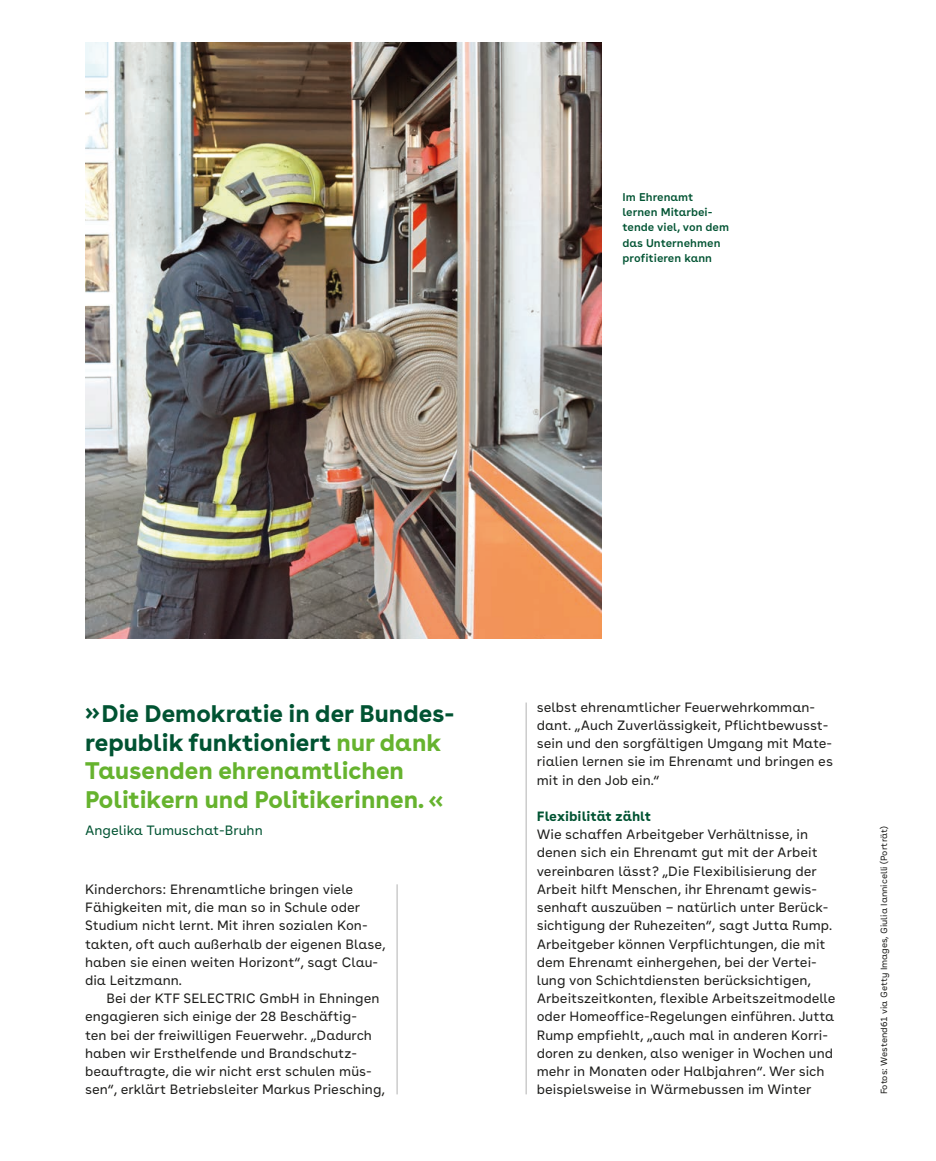
<style>
.page{position:relative;width:936px;height:1161px;background:#fff}
.page>*{position:absolute;margin:0;border:0;box-sizing:border-box;transform-origin:0 0}
.t1{font:700 24px/28.5px "AOK Buenos Aires";color:#66b32e}
.t2{font:13.5px/18.3px "AOK Buenos Aires Text";color:#1d1d1b}
.t3{font:13.5px "AOK Buenos Aires Text";color:#005332}
.t4{font:700 13.5px "AOK Buenos Aires Text";color:#005332}
.t5{font:600 11.25px/15.1px "AOK Buenos Aires Text";color:#005332}
.t6{font:9px "AOK Buenos Aires Text";color:#1d1d1b}
.s1{color:#005332}
</style>
<div class="page">
<img style="left:85px;top:43px;width:516px;height:596px">
<hr style="left:397px;top:884px;width:1px;height:210px;background:#b2b2b2">
<hr style="left:526px;top:702px;width:1px;height:392px;background:#b2b2b2">
<p class="t5" style="left:622px;top:188px;width:108px">Im Ehrenamt lernen Mitarbei&shy;tende viel, von dem das Unternehmen profitieren kann</p>
<h1 class="t1" style="left:85px;top:697px;width:371px"><span class="s1">»Die Demokratie in der Bundes&shy;republik funktioniert</span> nur dank<br>Tausenden ehrenamtlichen<br>Politikern und Politikerinnen. «</h1>
<p class="t3" style="left:85px;top:819px;width:179px">Angelika Tumuschat-Bruhn</p>
<p class="t2" style="left:85px;top:879px;width:302px">Kinderchors: Ehrenamtliche bringen viele Fähigkeiten mit, die man so in Schule oder Studium nicht lernt. Mit ihren sozialen Kon&shy;takten, oft auch außerhalb der eigenen Blase, haben sie einen weiten Horizont“, sagt Clau&shy;dia Leitzmann.</p>
<p class="t2" style="left:85px;top:988px;width:301px;text-indent:21px">Bei der KTF SELECTRIC GmbH in Ehningen engagieren sich einige der 28 Beschäftig-<br>ten bei der freiwilligen Feuerwehr. „Dadurch haben wir Ersthelfende und Brandschutz&shy;beauftragte, die wir nicht erst schulen müs&shy;sen“, erklärt Betriebsleiter Markus Priesching,</p>
<p class="t2" style="left:536px;top:696px;width:298px">selbst ehrenamtlicher Feuerwehrkomman&shy;dant. „Auch Zuverlässigkeit, Pflichtbewusst&shy;sein und den sorgfältigen Umgang mit Mate&shy;rialien lernen sie im Ehrenamt und bringen es mit in den Job ein.“</p>
<p class="t4" style="left:536px;top:804px;width:116px">Flexibilität zählt</p>
<p class="t2" style="left:536px;top:824px;width:300px">Wie schaffen Arbeitgeber Verhältnisse, in denen sich ein Ehrenamt gut mit der Arbeit vereinbaren lässt? „Die Flexibilisierung der Arbeit hilft Menschen, ihr Ehrenamt gewis&shy;senhaft auszuüben – natürlich unter Berück&shy;sichtigung der Ruhezeiten“, sagt Jutta Rump.<br>Arbeitgeber können Verpflichtungen, die mit dem Ehrenamt einhergehen, bei der Vertei&shy;lung von Schichtdiensten berücksichtigen, Arbeitszeitkonten, flexible Arbeitszeitmodelle oder Homeoffice-Regelungen einführen. Jutta Rump empfiehlt, „auch mal in anderen Korri&shy;doren zu denken, also weniger in Wochen und mehr in Monaten oder Halbjahren“. Wer sich beispielsweise in Wärmebussen im Winter</p>
<p class="t6" style="left:876px;top:1094px;width:270px;rotate:-90deg">Fotos: Westend61 via Getty Images, Giulia Iannicelli (Porträt)</p>
</div>
